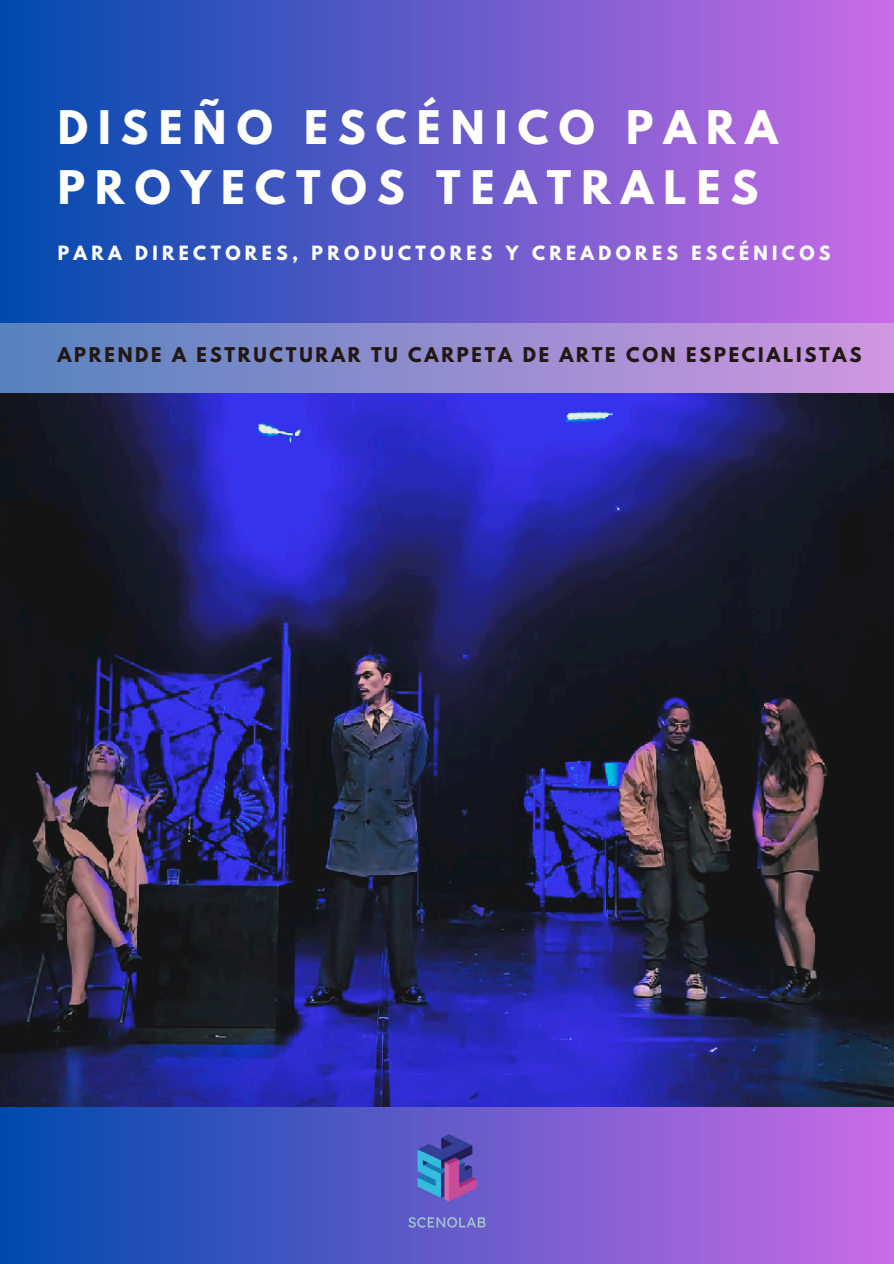
<style>
.page{position:relative;width:894px;height:1264px;background:#fff}
.page>*{position:absolute;margin:0;border:0;box-sizing:border-box;transform-origin:0 0}
.t1{font:700 40.95px/60px "League Spartan";letter-spacing:.245em;color:#fff}
.t2{font:700 18px "League Spartan";letter-spacing:.15em;color:#231815}
.t3{font:700 17.4px "League Spartan";letter-spacing:.245em;color:#fff}
</style>
<div class="page">
<div style="left:0;top:0;width:893px;height:1263px;background:linear-gradient(to right,#004aad,#c96ce5)"></div>
<img style="left:391px;top:1123px;width:111px;height:117px">
<img style="left:0;top:393px;width:893px;height:713px">
<div style="left:0;top:324px;width:893px;height:69px;background:linear-gradient(to right,#5683be,#cf97e0)"></div>
<h1 class="t1" style="left:58px;top:103px;width:721px">DISEÑO ESCÉNICO PARA<br>PROYECTOS TEATRALES</h1>
<p class="t3" style="left:58px;top:245px;width:774px">PARA DIRECTORES, PRODUCTORES Y CREADORES ESCÉNICOS</p>
<p class="t2" style="left:57px;top:346px;width:805px">APRENDE A ESTRUCTURAR TU CARPETA DE ARTE CON ESPECIALISTAS</p>
</div>
